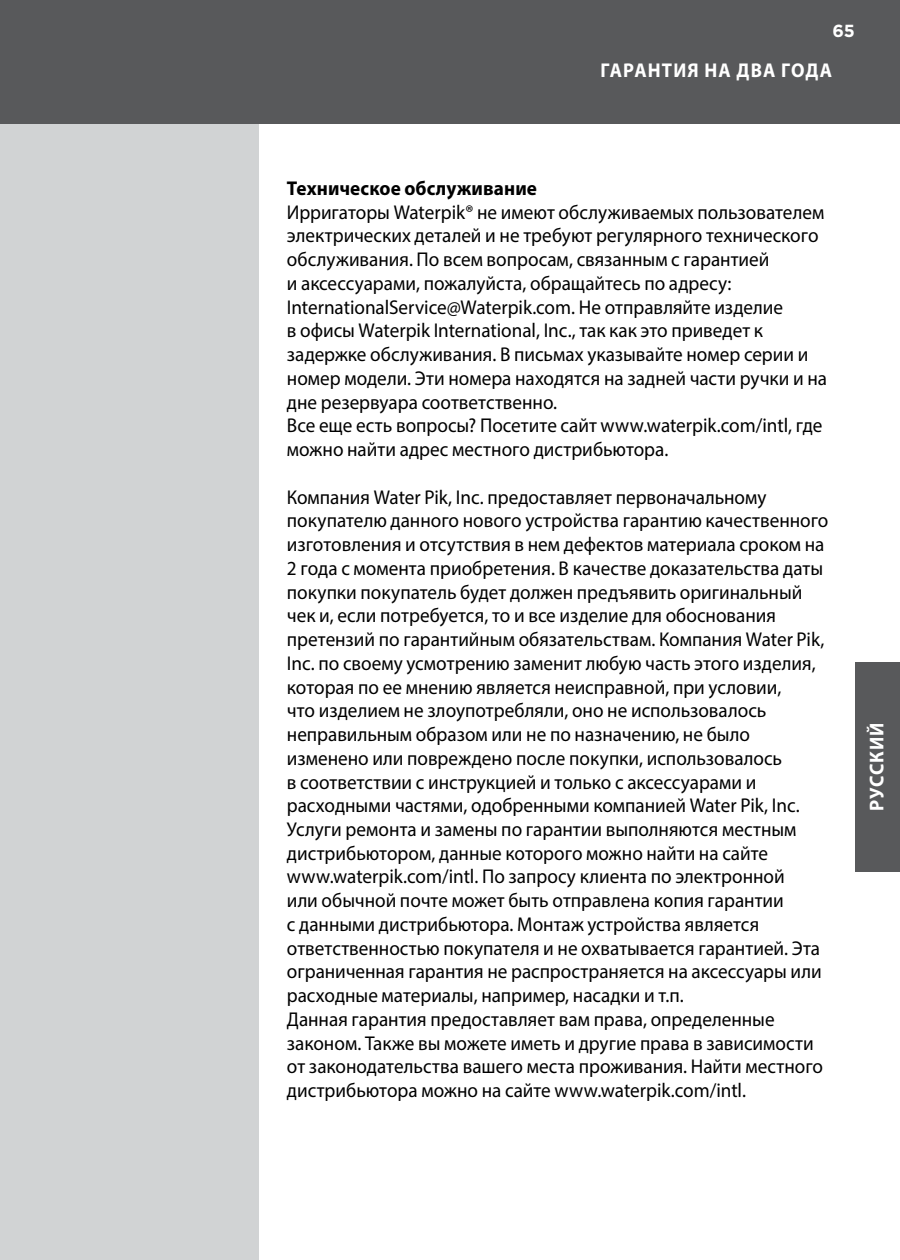
<style>
.page{position:relative;width:900px;height:1260px;background:#fff}
.page>*{position:absolute;margin:0;border:0;box-sizing:border-box;transform-origin:0 0}
.t1{font:20px/23.8px "Myriad Pro";color:#000;scale:.96 1}
.t2{font:700 20px "Myriad Pro";letter-spacing:.005em;color:#000;scale:.96 1}
.t3{font:700 20px "Myriad Pro";letter-spacing:.05em;color:#fff;scale:.94 1}
.t4{font:700 20px "Myriad Pro";letter-spacing:.05em;color:#fff;scale:.96 1}
.t5{font:700 17.5px "Gotham";color:#fff}
</style>
<div class="page">
<div style="left:0;top:76px;width:259px;height:1184px;background:#d1d3d4"></div>
<div style="left:0;top:0;width:900px;height:124px;background:#58595b"></div>
<div style="left:855px;top:662px;width:45px;height:210px;background:#58595b"></div>
<p class="t5" style="left:832px;top:19px;width:24px">65</p>
<p class="t3" style="left:601px;top:57px;width:248px">ГАРАНТИЯ НА ДВА ГОДА</p>
<p class="t2" style="left:287px;top:175px;width:262px">Техническое обслуживание</p>
<p class="t1" style="left:287px;top:200px;width:564px">Ирригаторы Waterpik® не имеют обслуживаемых пользователем электрических деталей и не требуют регулярного технического обслуживания. По всем вопросам, связанным с гарантией<br>и аксессуарами, пожалуйста, обращайтесь по адресу:<br>InternationalService@Waterpik.com. Не отправляйте изделие<br>в офисы Waterpik International, Inc., так как это приведет к задержке обслуживания. В письмах указывайте номер серии и номер модели. Эти номера находятся на задней части ручки и на дне резервуара соответственно.<br>Все еще есть вопросы? Посетите сайт www.waterpik.com/intl, где можно найти адрес местного дистрибьютора.</p>
<p class="t1" style="left:287px;top:485px;width:566px">Компания Water Pik, Inc. предоставляет первоначальному покупателю данного нового устройства гарантию качественного изготовления и отсутствия в нем дефектов материала сроком на 2 года с момента приобретения. В качестве доказательства даты покупки покупатель будет должен предъявить оригинальный чек и, если потребуется, то и все изделие для обоснования претензий по гарантийным обязательствам. Компания Water Pik, Inc. по своему усмотрению заменит любую часть этого изделия, которая по ее мнению является неисправной, при условии,<br>что изделием не злоупотребляли, оно не использовалось неправильным образом или не по назначению, не было изменено или повреждено после покупки, использовалось<br>в соответствии с инструкцией и только с аксессуарами и расходными частями, одобренными компанией Water Pik, Inc.<br>Услуги ремонта и замены по гарантии выполняются местным дистрибьютором, данные которого можно найти на сайте www.waterpik.com/intl. По запросу клиента по электронной<br>или обычной почте может быть отправлена копия гарантии<br>с данными дистрибьютора. Монтаж устройства является ответственностью покупателя и не охватывается гарантией. Эта ограниченная гарантия не распространяется на аксессуары или расходные материалы, например, насадки и т.п.<br>Данная гарантия предоставляет вам права, определенные законом. Также вы можете иметь и другие права в зависимости от законодательства вашего места проживания. Найти местного дистрибьютора можно на сайте www.waterpik.com/intl.</p>
<p class="t4" style="left:864px;top:811px;width:93px;rotate:-90deg">РУССКИЙ</p>
</div>
